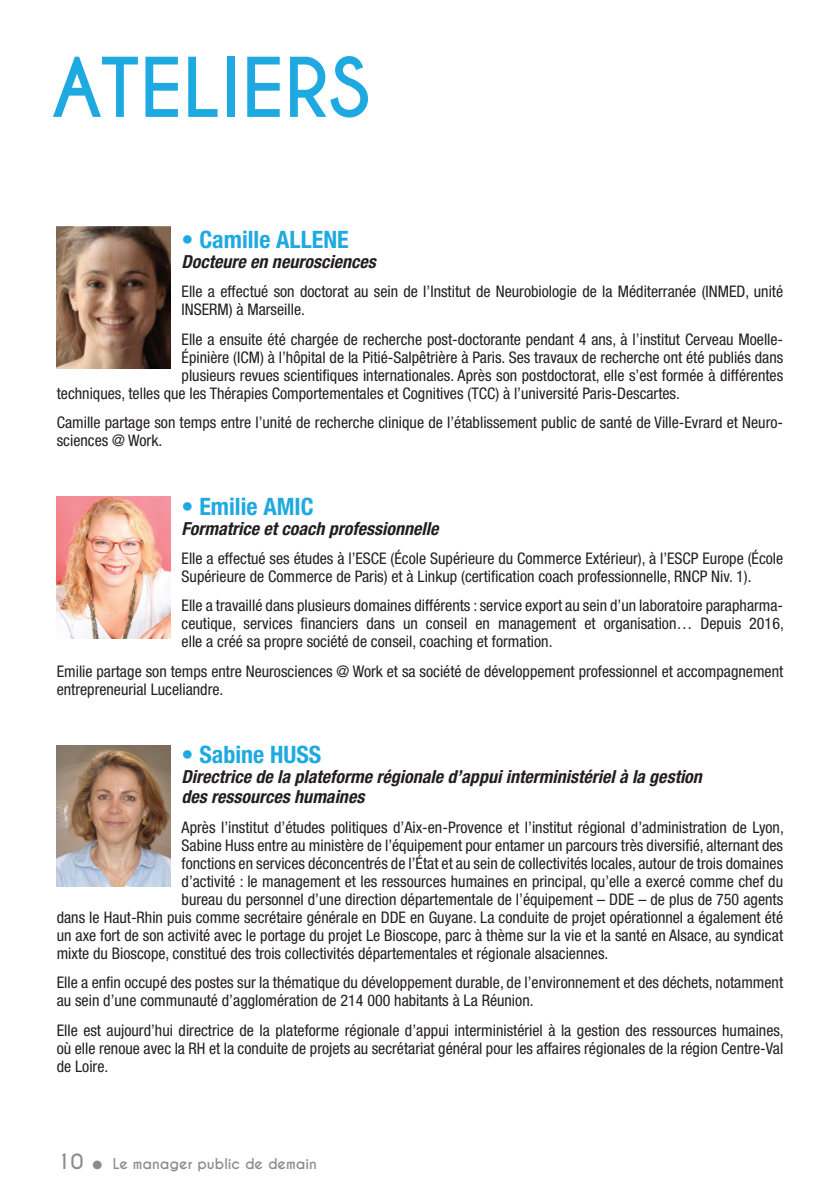
<style>
.page{position:relative;width:840px;height:1191px;background:#fff}
.page>*{position:absolute;margin:0;border:0;box-sizing:border-box;transform-origin:0 0}
.t1{font:700 77px "Caviar Dreams";color:#1eaae0}
.t2{font:700 condensed 24px "Helvetica Neue";color:#1eaae0}
.t3{font:700 20px "Caviar Dreams";color:#8a8c8f}
.t4{font:italic 700 condensed 18px/20px "Helvetica Neue";color:#231f20}
.t5{font:condensed 16px/18px "Helvetica Neue";color:#231f20}
.t6{font:700 14px "Caviar Dreams";color:#8a8c8f}
.s1{font-size:44px}
</style>
<div class="page">
<img style="left:57px;top:227px;width:113px;height:142px">
<img style="left:57px;top:496px;width:113px;height:142px">
<img style="left:57px;top:745px;width:113px;height:142px">
<h1 class="t1" style="left:51px;top:41px;width:320px">ATELIERS</h1>
<h2 class="t2" style="left:181px;top:225px;width:168px">• Camille ALLENE</h2>
<p class="t4" style="left:181px;top:251px;width:195px">Docteure en neurosciences</p>
<p class="t5" style="left:181px;top:282px;width:602px">Elle a effectué son doctorat au sein de l’Institut de Neurobiologie de la Méditerranée (INMED, unité<br>INSERM) à Marseille.</p>
<p class="t5" style="left:181px;top:330px;width:602px">Elle a ensuite été chargée de recherche post-doctorante pendant 4 ans, à l’institut Cerveau Moelle-</p>
<p class="t5" style="left:181px;top:348px;width:603px">Épinière (ICM) à l’hôpital de la Pitié-Salpêtrière à Paris. Ses travaux de recherche ont été publiés dans</p>
<p class="t5" style="left:181px;top:366px;width:602px">plusieurs revues scientifiques internationales. Après son postdoctorat, elle s’est formée à différentes</p>
<p class="t5" style="left:57px;top:384px;width:624px">techniques, telles que les Thérapies Comportementales et Cognitives (TCC) à l’université Paris-Descartes.</p>
<p class="t5" style="left:57px;top:413px;width:727px">Camille partage son temps entre l’unité de recherche clinique de l’établissement public de santé de Ville-Evrard et Neuro&shy;sciences @ Work.</p>
<h2 class="t2" style="left:181px;top:491px;width:133px">• Emilie AMIC</h2>
<p class="t4" style="left:181px;top:518px;width:258px">Formatrice et coach professionnelle</p>
<p class="t5" style="left:181px;top:549px;width:603px">Elle a effectué ses études à l’ESCE (École Supérieure du Commerce Extérieur), à l’ESCP Europe (École<br>Supérieure de Commerce de Paris) et à Linkup (certification coach professionnelle, RNCP Niv. 1).</p>
<p class="t5" style="left:181px;top:596px;width:603px;text-align:justify">Elle a travaillé dans plusieurs domaines différents : service export au sein d’un laboratoire parapharma&shy;ceutique, services financiers dans un conseil en management et organisation… Depuis 2016, elle a créé sa propre société de conseil, coaching et formation.</p>
<p class="t5" style="left:57px;top:662px;width:727px">Emilie partage son temps entre Neurosciences @ Work et sa société de développement professionnel et accompagnement entrepreneurial Luceliandre.</p>
<h2 class="t2" style="left:181px;top:740px;width:141px">• Sabine HUSS</h2>
<p class="t4" style="left:181px;top:766px;width:521px">Directrice de la plateforme régionale d’appui interministériel à la gestion des ressources humaines</p>
<p class="t5" style="left:181px;top:818px;width:603px">Après l’institut d’études politiques d’Aix-en-Provence et l’institut régional d’administration de Lyon,</p>
<p class="t5" style="left:181px;top:836px;width:602px">Sabine Huss entre au ministère de l’équipement pour entamer un parcours très diversifié, alternant des</p>
<p class="t5" style="left:181px;top:854px;width:602px">fonctions en services déconcentrés de l’État et au sein de collectivités locales, autour de trois domaines</p>
<p class="t5" style="left:181px;top:872px;width:602px">d’activité : le management et les ressources humaines en principal, qu’elle a exercé comme chef du</p>
<p class="t5" style="left:181px;top:890px;width:602px">bureau du personnel d’une direction départementale de l’équipement – DDE – de plus de 750 agents</p>
<p class="t5" style="left:57px;top:908px;width:727px">dans le Haut-Rhin puis comme secrétaire générale en DDE en Guyane. La conduite de projet opérationnel a également été</p>
<p class="t5" style="left:57px;top:926px;width:727px">un axe fort de son activité avec le portage du projet Le Bioscope, parc à thème sur la vie et la santé en Alsace, au syndicat</p>
<p class="t5" style="left:57px;top:944px;width:553px">mixte du Bioscope, constitué des trois collectivités départementales et régionale alsaciennes.</p>
<p class="t5" style="left:57px;top:973px;width:727px">Elle a enfin occupé des postes sur la thématique du développement durable, de l’environnement et des déchets, notamment au sein d’une communauté d’agglomération de 214 000 habitants à La Réunion.</p>
<p class="t5" style="left:57px;top:1020px;width:728px;text-align:justify">Elle est aujourd’hui directrice de la plateforme régionale d’appui interministériel à la gestion des ressources humaines, où elle renoue avec la RH et la conduite de projets au secrétariat général pour les affaires régionales de la région Centre-Val de Loire.</p>
<p class="t3" style="left:57px;top:1149px;width:51px">10 <span class="s1">•</span></p>
<p class="t6" style="left:113px;top:1155px;width:205px">Le manager public de demain</p>
</div>
